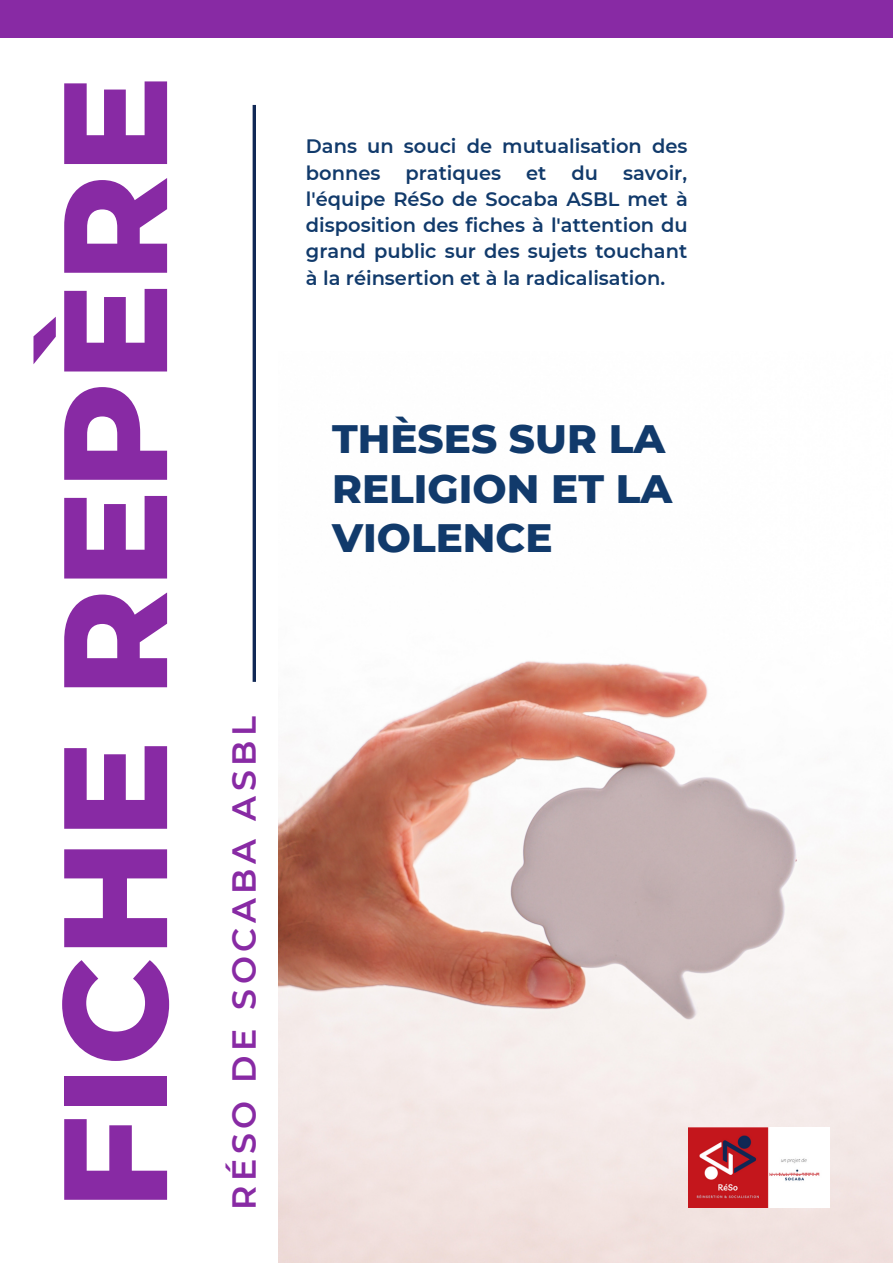
<style>
.page{position:relative;width:893px;height:1264px;background:#fff}
.page>*{position:absolute;margin:0;border:0;box-sizing:border-box;transform-origin:0 0}
.t1{font:800 146.85px "Montserrat";color:#882aa4}
.t2{font:800 40.5px/49.5px "Montserrat";color:#113a6b}
.t3{font:600 33.3px "Montserrat";letter-spacing:.14em;color:#882aa4}
.t4{font:600 19.35px/26.2px "Montserrat";color:#113a6b}
</style>
<div class="page">
<svg style="left:252px;top:105px;width:4px;height:577px;background:#35496f"></svg>
<div style="left:0;top:0;width:892px;height:37px;background:#882aa4"></div>
<img style="left:278px;top:661px;width:614px;height:601px">
<img style="left:688px;top:1127px;width:141px;height:80px">
<h1 class="t1" style="left:25px;top:1209px;width:1135px;rotate:-90deg">FICHE REPÈRE</h1>
<p class="t4" style="left:306px;top:133px;width:383px">Dans un souci de mutualisation des bonnes</p>
<p class="t4" style="left:306px;top:160px;width:383px;text-align:justify;text-indent:317px">savoir, l'équipe RéSo de Socaba ASBL met à disposition des fiches à l'attention du grand public sur des sujets touchant à la réinsertion et à la radicalisation.</p>
<p class="t4" style="left:405px;top:160px;width:97px">pratiques</p>
<p class="t4" style="left:526px;top:160px;width:22px">et</p>
<p class="t4" style="left:571px;top:160px;width:28px">du</p>
<h2 class="t2" style="left:332px;top:414px;width:342px">THÈSES SUR LA<br>RELIGION ET LA<br>VIOLENCE</h2>
<h3 class="t3" style="left:224px;top:1209px;width:496px;rotate:-90deg">RÉSO DE SOCABA ASBL</h3>
</div>
